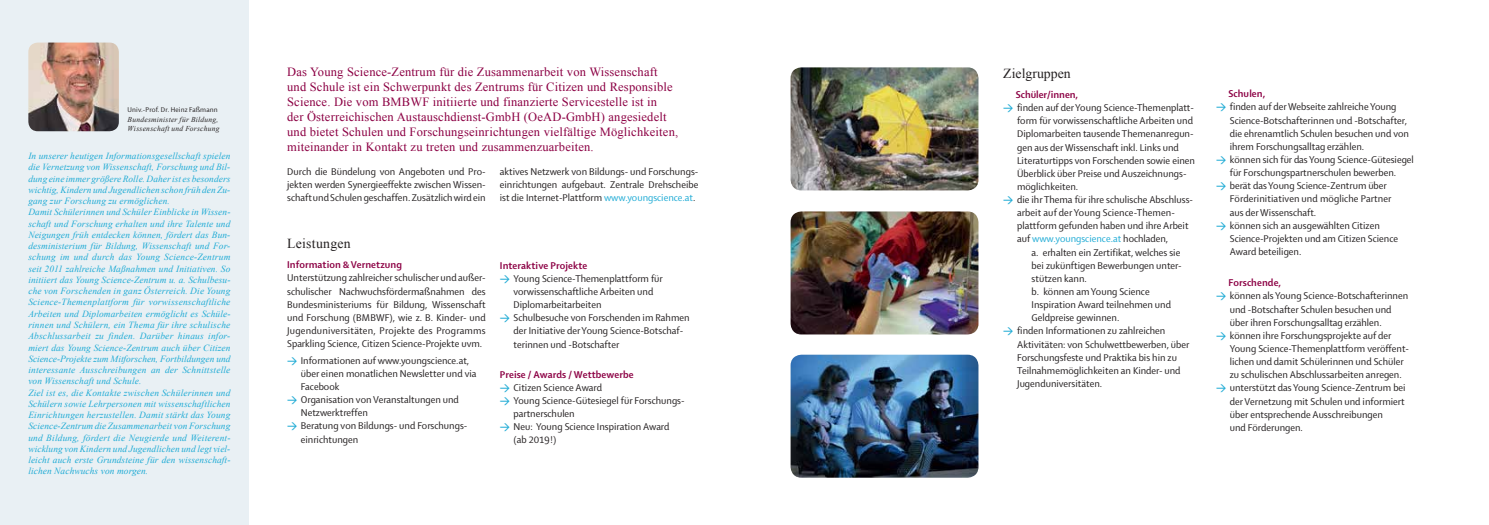
<style>
.page{position:relative;width:1489px;height:525px;background:#fff}
.page>*{position:absolute;margin:0;border:0;box-sizing:border-box;transform-origin:0 0}
.t1{font:13.75px "Times New Roman";color:#231f20}
.t2{font:13.75px "Times New Roman";letter-spacing:.02em;color:#231f20}
.t3{font:12.5px/15px "Times New Roman";letter-spacing:.015em;color:#8c0044}
.t4{font:10.62px/13.1px "Shaker 2";color:#231f20;text-align:justify}
.t5{font:700 10.62px "Shaker 2";letter-spacing:.01em;color:#8c0044}
.t6{font:10.62px "Shaker 2";color:#1fabd5}
.t7{font:italic 9.38px/11.2px "Times New Roman";letter-spacing:.01em;color:#1fabd5}
.t8{font:italic 7.5px/9.4px "Times New Roman";letter-spacing:.035em;color:#231f20}
.t9{font:7.5px "Shaker 2";letter-spacing:.015em;color:#231f20}
.s1{color:#1fabd5}
.s2{font-family:"DIN";font-weight:500;font-size:10px;color:#1fabd5}
.s3{color:#231f20}
</style>
<div class="page">
<div style="left:0;top:0;width:248px;height:524px;background:#e9f0f4"></div>
<img style="left:28px;top:43px;width:91px;height:88px">
<img style="left:790px;top:211px;width:188px;height:123px">
<img style="left:790px;top:67px;width:188px;height:123px">
<img style="left:790px;top:354px;width:188px;height:123px">
<p class="t9" style="left:128px;top:105px;width:91px">Univ.-Prof. Dr. Heinz Faßmann</p>
<p class="t8" style="left:128px;top:114px;width:93px">Bundesminister für Bildung,<br>Wissenschaft und Forschung</p>
<p class="t7" style="left:28px;top:150px;width:204px">In unserer heutigen Informationsgesellschaft spielen die Vernetzung von Wissenschaft, Forschung und Bil&shy;dung eine immer größere Rolle. Daher ist es besonders wichtig, Kindern und Jugendlichen schon früh den Zu&shy;gang zur Forschung zu ermöglichen.<br>Damit Schülerinnen und Schüler Einblicke in Wissen&shy;schaft und Forschung erhalten und ihre Talente und Neigungen früh entdecken können, fördert das Bun&shy;desministerium für Bildung, Wissenschaft und For&shy;schung im und durch das Young Science-Zentrum seit 2011 zahlreiche Maßnahmen und Initiativen. So initiiert das Young Science-Zentrum u. a. Schulbesu&shy;che von Forschenden in ganz Österreich. Die Young Science-Themenplattform für vorwissenschaftliche Arbeiten und Diplomarbeiten ermöglicht es Schüle&shy;rinnen und Schülern, ein Thema für ihre schulische Abschlussarbeit zu finden. Darüber hinaus infor&shy;miert das Young Science-Zentrum auch über Citizen Science-Projekte zum Mitforschen, Fortbildungen und interessante Ausschreibungen an der Schnittstelle von Wissenschaft und Schule.<br>Ziel ist es, die Kontakte zwischen Schülerinnen und Schülern sowie Lehrpersonen mit wissenschaftlichen Einrichtungen herzustellen. Damit stärkt das Young Science-Zentrum die Zusammenarbeit von Forschung und Bildung, fördert die Neugierde und Weiterent&shy;wicklung von Kindern und Jugendlichen und legt viel&shy;leicht auch erste Grundsteine für den wissenschaft&shy;lichen Nachwuchs von morgen.</p>
<p class="t3" style="left:287px;top:64px;width:392px">Das Young Science-Zentrum für die Zusammenarbeit von Wissenschaft und Schule ist ein Schwerpunkt des Zentrums für Citizen und Responsible Science. Die vom BMBWF initiierte und finanzierte Servicestelle ist in<br>der Österreichischen Austauschdienst-GmbH (OeAD-GmbH) angesiedelt und bietet Schulen und Forschungseinrichtungen vielfältige Möglichkeiten, miteinander in Kontakt zu treten und zusammenzuarbeiten.</p>
<p class="t4" style="left:287px;top:164px;width:200px">Durch die Bündelung von Angeboten und Pro&shy;jekten werden Synergieeffekte zwischen Wissen&shy;schaft und Schulen geschaffen. Zusätzlich wird ein</p>
<p class="t4" style="left:500px;top:164px;width:200px">aktives Netzwerk von Bildungs- und Forschungs&shy;einrichtungen aufgebaut. Zentrale Drehscheibe ist die Internet-Plattform <span class="s1">www.youngscience.at</span>.</p>
<p class="t2" style="left:287px;top:234px;width:65px">Leistungen</p>
<p class="t5" style="left:287px;top:258px;width:116px">Information &amp; Vernetzung</p>
<p class="t4" style="left:287px;top:271px;width:200px">Unterstützung zahlreicher schulischer und außer&shy;schulischer Nachwuchsfördermaßnahmen des Bundesministeriums für Bildung, Wissenschaft und Forschung (BMBWF), wie z. B. Kinder- und Jugenduniversitäten, Projekte des Programms Sparkling Science, Citizen Science-Projekte uvm.</p>
<p class="t4" style="left:287px;top:353px;width:183px"><span class="s2">&gt;</span> Informationen auf www.youngscience.at,</p>
<p class="t4" style="left:301px;top:366px;width:177px">über einen monatlichen Newsletter und via</p>
<p class="t4" style="left:301px;top:379px;width:40px">Facebook</p>
<p class="t4" style="left:287px;top:392px;width:173px"><span class="s2">&gt;</span> Organisation von Veranstaltungen und</p>
<p class="t4" style="left:301px;top:405px;width:69px">Netzwerktreffen</p>
<p class="t4" style="left:287px;top:418px;width:182px"><span class="s2">&gt;</span> Beratung von Bildungs- und Forschungs-</p>
<p class="t4" style="left:301px;top:432px;width:59px">einrichtungen</p>
<p class="t5" style="left:500px;top:258px;width:89px">Interaktive Projekte</p>
<p class="t4" style="left:500px;top:271px;width:164px"><span class="s2">&gt;</span> Young Science-Themenplattform für</p>
<p class="t4" style="left:513px;top:284px;width:141px">vorwissenschaftliche Arbeiten und</p>
<p class="t4" style="left:513px;top:297px;width:89px">Diplomarbeitarbeiten</p>
<p class="t4" style="left:500px;top:310px;width:191px"><span class="s2">&gt;</span> Schulbesuche von Forschenden im Rahmen</p>
<p class="t4" style="left:513px;top:324px;width:171px">der Initiative der Young Science-Botschaf-</p>
<p class="t4" style="left:513px;top:337px;width:107px">terinnen und -Botschafter</p>
<p class="t5" style="left:500px;top:367px;width:135px">Preise / Awards / Wettbewerbe</p>
<p class="t4" style="left:500px;top:380px;width:104px"><span class="s2">&gt;</span> Citizen Science Award</p>
<p class="t4" style="left:500px;top:393px;width:186px"><span class="s2">&gt;</span> Young Science-Gütesiegel für Forschungs-</p>
<p class="t4" style="left:513px;top:406px;width:63px">partnerschulen</p>
<p class="t4" style="left:500px;top:419px;width:171px"><span class="s2">&gt;</span> Neu: Young Science Inspiration Award</p>
<p class="t4" style="left:513px;top:432px;width:44px">(ab 2019!)</p>
<p class="t1" style="left:1003px;top:64px;width:69px">Zielgruppen</p>
<p class="t5" style="left:1015px;top:87px;width:64px">Schüler/innen,</p>
<p class="t4" style="left:1003px;top:100px;width:192px"><span class="s2">&gt;</span> finden auf der Young Science-Themenplatt-</p>
<p class="t4" style="left:1017px;top:114px;width:177px">form für vorwissenschaftliche Arbeiten und</p>
<p class="t4" style="left:1017px;top:127px;width:178px">Diplomarbeiten tausende Themenanregun-</p>
<p class="t4" style="left:1017px;top:140px;width:163px">gen aus der Wissenschaft inkl. Links und</p>
<p class="t4" style="left:1017px;top:153px;width:179px">Literaturtipps von Forschenden sowie einen</p>
<p class="t4" style="left:1017px;top:166px;width:171px">Überblick über Preise und Auszeichnungs-</p>
<p class="t4" style="left:1017px;top:179px;width:63px">möglichkeiten.</p>
<p class="t4" style="left:1003px;top:192px;width:191px"><span class="s2">&gt;</span> die ihr Thema für ihre schulische Abschluss-</p>
<p class="t4" style="left:1017px;top:205px;width:159px">arbeit auf der Young Science-Themen-</p>
<p class="t4" style="left:1017px;top:219px;width:173px">plattform gefunden haben und ihre Arbeit</p>
<p class="t6" style="left:1017px;top:232px;width:153px"><span class="s3">auf</span> www.youngscience.at <span class="s3">hochladen,</span></p>
<p class="t4" style="left:1031px;top:245px;width:150px">a. erhalten ein Zertifikat, welches sie</p>
<p class="t4" style="left:1031px;top:258px;width:152px">bei zukünftigen Bewerbungen unter-</p>
<p class="t4" style="left:1031px;top:271px;width:57px">stützen kann.</p>
<p class="t4" style="left:1031px;top:284px;width:119px">b. können am Young Science</p>
<p class="t4" style="left:1031px;top:297px;width:141px">Inspiration Award teilnehmen und</p>
<p class="t4" style="left:1031px;top:310px;width:89px">Geldpreise gewinnen.</p>
<p class="t4" style="left:1003px;top:324px;width:164px"><span class="s2">&gt;</span> finden Informationen zu zahlreichen</p>
<p class="t4" style="left:1017px;top:337px;width:174px">Aktivitäten: von Schulwettbewerben, über</p>
<p class="t4" style="left:1017px;top:350px;width:161px">Forschungsfeste und Praktika bis hin zu</p>
<p class="t4" style="left:1017px;top:363px;width:165px">Teilnahmemöglichkeiten an Kinder- und</p>
<p class="t4" style="left:1017px;top:376px;width:86px">Jugenduniversitäten.</p>
<p class="t5" style="left:1228px;top:87px;width:38px">Schulen,</p>
<p class="t4" style="left:1215px;top:100px;width:182px"><span class="s2">&gt;</span> finden auf der Webseite zahlreiche Young</p>
<p class="t4" style="left:1229px;top:113px;width:179px">Science-Botschafterinnen und -Botschafter,</p>
<p class="t4" style="left:1229px;top:126px;width:181px">die ehrenamtlich Schulen besuchen und von</p>
<p class="t4" style="left:1229px;top:139px;width:136px">ihrem Forschungsalltag erzählen.</p>
<p class="t4" style="left:1215px;top:152px;width:199px"><span class="s2">&gt;</span> können sich für das Young Science-Gütesiegel</p>
<p class="t4" style="left:1229px;top:165px;width:168px">für Forschungspartnerschulen bewerben.</p>
<p class="t4" style="left:1215px;top:179px;width:172px"><span class="s2">&gt;</span> berät das Young Science-Zentrum über</p>
<p class="t4" style="left:1229px;top:192px;width:163px">Förderinitiativen und mögliche Partner</p>
<p class="t4" style="left:1229px;top:205px;width:88px">aus der Wissenschaft.</p>
<p class="t4" style="left:1215px;top:218px;width:165px"><span class="s2">&gt;</span> können sich an ausgewählten Citizen</p>
<p class="t4" style="left:1229px;top:231px;width:170px">Science-Projekten und am Citizen Science</p>
<p class="t4" style="left:1229px;top:244px;width:73px">Award beteiligen.</p>
<p class="t5" style="left:1228px;top:276px;width:54px">Forschende,</p>
<p class="t4" style="left:1215px;top:289px;width:194px"><span class="s2">&gt;</span> können als Young Science-Botschafterinnen</p>
<p class="t4" style="left:1229px;top:302px;width:163px">und -Botschafter Schulen besuchen und</p>
<p class="t4" style="left:1229px;top:315px;width:153px">über ihren Forschungsalltag erzählen.</p>
<p class="t4" style="left:1215px;top:328px;width:177px"><span class="s2">&gt;</span> können ihre Forschungsprojekte auf der</p>
<p class="t4" style="left:1229px;top:341px;width:181px">Young Science-Themenplattform veröffent-</p>
<p class="t4" style="left:1229px;top:354px;width:175px">lichen und damit Schülerinnen und Schüler</p>
<p class="t4" style="left:1229px;top:367px;width:173px">zu schulischen Abschlussarbeiten anregen.</p>
<p class="t4" style="left:1215px;top:380px;width:191px"><span class="s2">&gt;</span> unterstützt das Young Science-Zentrum bei</p>
<p class="t4" style="left:1229px;top:394px;width:176px">der Vernetzung mit Schulen und informiert</p>
<p class="t4" style="left:1229px;top:407px;width:155px">über entsprechende Ausschreibungen</p>
<p class="t4" style="left:1229px;top:420px;width:75px">und Förderungen.</p>
</div>
